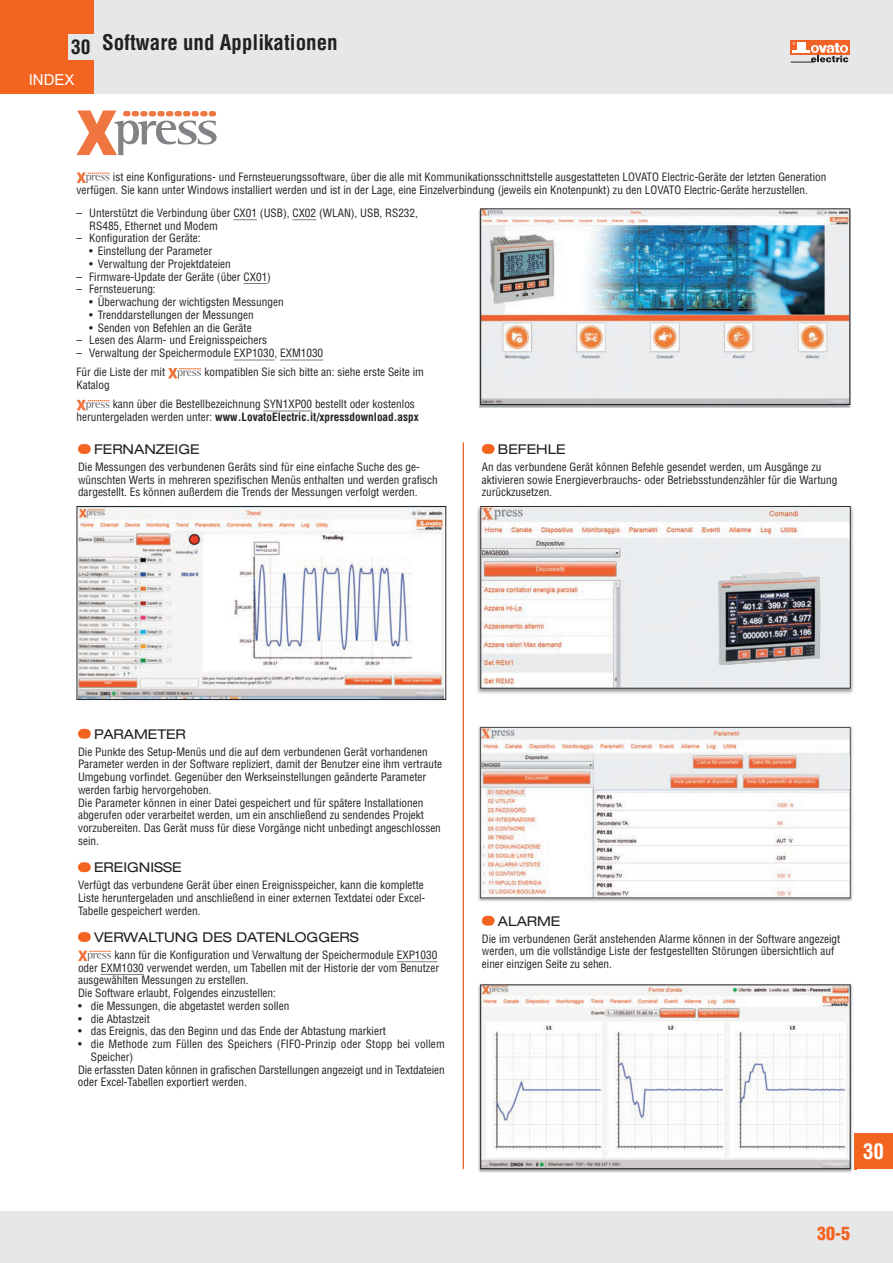
<style>
.page{position:relative;width:893px;height:1263px;background:#fff}
.page>*{position:absolute;margin:0;border:0;box-sizing:border-box;transform-origin:0 0}
.t1{font:700 condensed 21px "Helvetica";color:#231f20}
.t2{font:700 condensed 21px "Helvetica";color:#fff}
.t3{font:900 condensed 18px "Helvetica";color:#f36421}
.t4{font:expanded 13.5px "Helvetica Neue";color:#231f20}
.t5{font:condensed 11.25px/12.8px "Helvetica";color:#231f20}
.s1{font-weight:700}
</style>
<div class="page">
<div style="left:0;top:1212px;width:893px;height:51px;background:#e6e7e9"></div>
<div style="left:0;top:0;width:893px;height:94px;background:#e6e7e9"></div>
<div style="left:854px;top:1134px;width:39px;height:35px;background:#f36421"></div>
<div style="left:791px;top:40px;width:59px;height:15px;background:#f06226"></div>
<svg style="left:791px;top:42px;width:57px;height:21px"></svg>
<div style="left:0;top:0;width:94px;height:94px;background:#f36421"></div>
<div style="left:68px;top:34px;width:28px;height:26px;background:#e6e7e9"></div>
<img style="left:479px;top:208px;width:372px;height:200px">
<img style="left:482px;top:211px;width:366px;height:192px">
<div style="left:480px;top:209px;width:370px;height:196px;border:1px solid #231f20"></div>
<svg style="left:77px;top:111px;width:140px;height:44px"></svg>
<svg style="left:77px;top:172px;width:33px;height:11px"></svg>
<div style="left:78px;top:729px;width:13px;height:10px;background:#f36421;border-radius:5px"></div>
<div style="left:78px;top:932px;width:13px;height:10px;background:#f36421;border-radius:5px"></div>
<svg style="left:78px;top:951px;width:33px;height:10px"></svg>
<img style="left:79px;top:508px;width:365px;height:190px">
<div style="left:77px;top:506px;width:369px;height:194px;border:1px solid #231f20"></div>
<img style="left:477px;top:506px;width:377px;height:188px">
<svg style="left:480px;top:506px;width:371px;height:183px;fill:#eaedf0"></svg>
<img style="left:478px;top:726px;width:375px;height:176px">
<svg style="left:480px;top:727px;width:370px;height:171px"></svg>
<img style="left:668px;top:755px;width:182px;height:34px">
<img style="left:478px;top:984px;width:378px;height:189px">
<img style="left:854px;top:1134px;width:2px;height:35px">
<img style="left:482px;top:987px;width:366px;height:180px">
<div style="left:480px;top:985px;width:370px;height:184px;border:1px solid #231f20"></div>
<div style="left:78px;top:444px;width:13px;height:10px;background:#f36421;border-radius:5px"></div>
<div style="left:482px;top:444px;width:13px;height:10px;background:#f36421;border-radius:5px"></div>
<div style="left:78px;top:862px;width:13px;height:10px;background:#f36421;border-radius:5px"></div>
<div style="left:482px;top:916px;width:13px;height:10px;background:#f36421;border-radius:5px"></div>
<img style="left:718px;top:571px;width:103px;height:95px">
<svg style="left:168px;top:368px;width:33px;height:11px"></svg>
<svg style="left:77px;top:400px;width:33px;height:10px"></svg>
<hr style="left:463px;top:442px;width:1px;height:727px;background:#f36421">
<svg style="left:292px;top:219px;width:24px;height:1px"></svg>
<hr style="left:101px;top:974px;width:43px;height:1px;background:#808080">
<hr style="left:280px;top:360px;width:43px;height:1px;background:#808080">
<svg style="left:243px;top:283px;width:24px;height:1px"></svg>
<hr style="left:397px;top:961px;width:40px;height:1px;background:#808080">
<hr style="left:234px;top:360px;width:40px;height:1px;background:#808080">
<svg style="left:233px;top:219px;width:24px;height:1px"></svg>
<hr style="left:263px;top:411px;width:49px;height:1px;background:#808080">
<h1 class="t1" style="left:71px;top:34px;width:268px"><sub>30</sub> Software und Applikationen</h1>
<p class="t5" style="left:76px;top:171px;width:751px;text-indent:36px">ist eine Konfigurations- und Fernsteuerungssoftware, über die alle mit Kommunikationsschnittstelle ausgestatteten LOVATO Electric-Geräte der letzten Generation verfügen. Sie kann unter Windows installiert werden und ist in der Lage, eine Einzelverbindung (jeweils ein Knotenpunkt) zu den LOVATO Electric-Geräte herzustellen.</p>
<p class="t5" style="left:89px;top:207px;width:330px;text-indent:-13px">– Unterstützt die Verbindung über CX01 (USB), CX02 (WLAN), USB, RS232,<br>RS485, Ethernet und Modem</p>
<p class="t5" style="left:77px;top:233px;width:126px">– Konfiguration der Geräte:</p>
<p class="t5" style="left:89px;top:246px;width:124px">• Einstellung der Parameter</p>
<p class="t5" style="left:89px;top:258px;width:143px">• Verwaltung der Projektdateien</p>
<p class="t5" style="left:77px;top:271px;width:196px">– Firmware-Update der Geräte (über CX01)</p>
<p class="t5" style="left:77px;top:284px;width:81px">– Fernsteuerung:</p>
<p class="t5" style="left:89px;top:297px;width:196px">• Überwachung der wichtigsten Messungen</p>
<p class="t5" style="left:89px;top:309px;width:166px">• Trenddarstellungen der Messungen</p>
<p class="t5" style="left:89px;top:322px;width:164px">• Senden von Befehlen an die Geräte</p>
<p class="t5" style="left:77px;top:335px;width:192px">– Lesen des Alarm- und Ereignisspeichers</p>
<p class="t5" style="left:77px;top:344px;width:248px;line-height:19.2px">– Verwaltung der Speichermodule EXP1030, EXM1030<br>Für die Liste der mit</p>
<p class="t5" style="left:204px;top:367px;width:221px">kompatiblen Sie sich bitte an: siehe erste Seite im</p>
<p class="t5" style="left:77px;top:380px;width:35px">Katalog</p>
<p class="t5" style="left:77px;top:399px;width:344px;text-indent:36px">kann über die Bestellbezeichnung SYN1XP00 bestellt oder kostenlos heruntergeladen werden unter: <span class="s1">www.LovatoElectric.it/xpressdownload.aspx</span></p>
<p class="t4" style="left:94px;top:444px;width:107px">FERNANZEIGE</p>
<p class="t5" style="left:78px;top:461px;width:361px">Die Messungen des verbundenen Geräts sind für eine einfache Suche des ge&shy;wünschten Werts in mehreren spezifischen Menüs enthalten und werden grafisch dargestellt. Es können außerdem die Trends der Messungen verfolgt werden.</p>
<p class="t4" style="left:498px;top:444px;width:69px">BEFEHLE</p>
<p class="t5" style="left:482px;top:461px;width:357px">An das verbundene Gerät können Befehle gesendet werden, um Ausgänge zu aktivieren sowie Energieverbrauchs- oder Betriebsstundenzähler für die Wartung zurückzusetzen.</p>
<p class="t4" style="left:94px;top:729px;width:93px">PARAMETER</p>
<p class="t5" style="left:78px;top:746px;width:366px">Die Punkte des Setup-Menüs und die auf dem verbundenen Gerät vorhandenen Parameter werden in der Software repliziert, damit der Benutzer eine ihm vertraute Umgebung vorfindet. Gegenüber den Werkseinstellungen geänderte Parameter werden farbig hervorgehoben.<br>Die Parameter können in einer Datei gespeichert und für spätere Installationen abgerufen oder verarbeitet werden, um ein anschließend zu sendendes Projekt vorzubereiten. Das Gerät muss für diese Vorgänge nicht unbedingt angeschlossen sein.</p>
<p class="t4" style="left:94px;top:862px;width:89px">EREIGNISSE</p>
<p class="t5" style="left:78px;top:880px;width:349px">Verfügt das verbundene Gerät über einen Ereignisspeicher, kann die komplette<br>Liste heruntergeladen und anschließend in einer externen Textdatei oder Excel-<br>Tabelle gespeichert werden.</p>
<p class="t4" style="left:94px;top:932px;width:266px">VERWALTUNG DES DATENLOGGERS</p>
<p class="t5" style="left:78px;top:949px;width:363px;text-indent:36px">kann für die Konfiguration und Verwaltung der Speichermodule EXP1030 oder EXM1030 verwendet werden, um Tabellen mit der Historie der vom Benutzer ausgewählten Messungen zu erstellen.<br>Die Software erlaubt, Folgendes einzustellen:</p>
<p class="t5" style="left:78px;top:1000px;width:213px">• die Messungen, die abgetastet werden sollen</p>
<p class="t5" style="left:78px;top:1013px;width:73px">• die Abtastzeit</p>
<p class="t5" style="left:78px;top:1026px;width:309px">• das Ereignis, das den Beginn und das Ende der Abtastung markiert</p>
<p class="t5" style="left:78px;top:1039px;width:368px">• die Methode zum Füllen des Speichers (FIFO-Prinzip oder Stopp bei vollem</p>
<p class="t5" style="left:91px;top:1051px;width:44px">Speicher)</p>
<p class="t5" style="left:78px;top:1064px;width:368px">Die erfassten Daten können in grafischen Darstellungen angezeigt und in Textdateien</p>
<p class="t5" style="left:78px;top:1077px;width:171px">oder Excel-Tabellen exportiert werden.</p>
<p class="t4" style="left:498px;top:916px;width:64px">ALARME</p>
<p class="t5" style="left:482px;top:933px;width:360px">Die im verbundenen Gerät anstehenden Alarme können in der Software angezeigt werden, um die vollständige Liste der festgestellten Störungen übersichtlich auf einer einzigen Seite zu sehen.</p>
<h1 class="t2" style="left:863px;top:1143px;width:22px">30</h1>
<h2 class="t3" style="left:817px;top:1226px;width:34px">30-5</h2>
</div>
